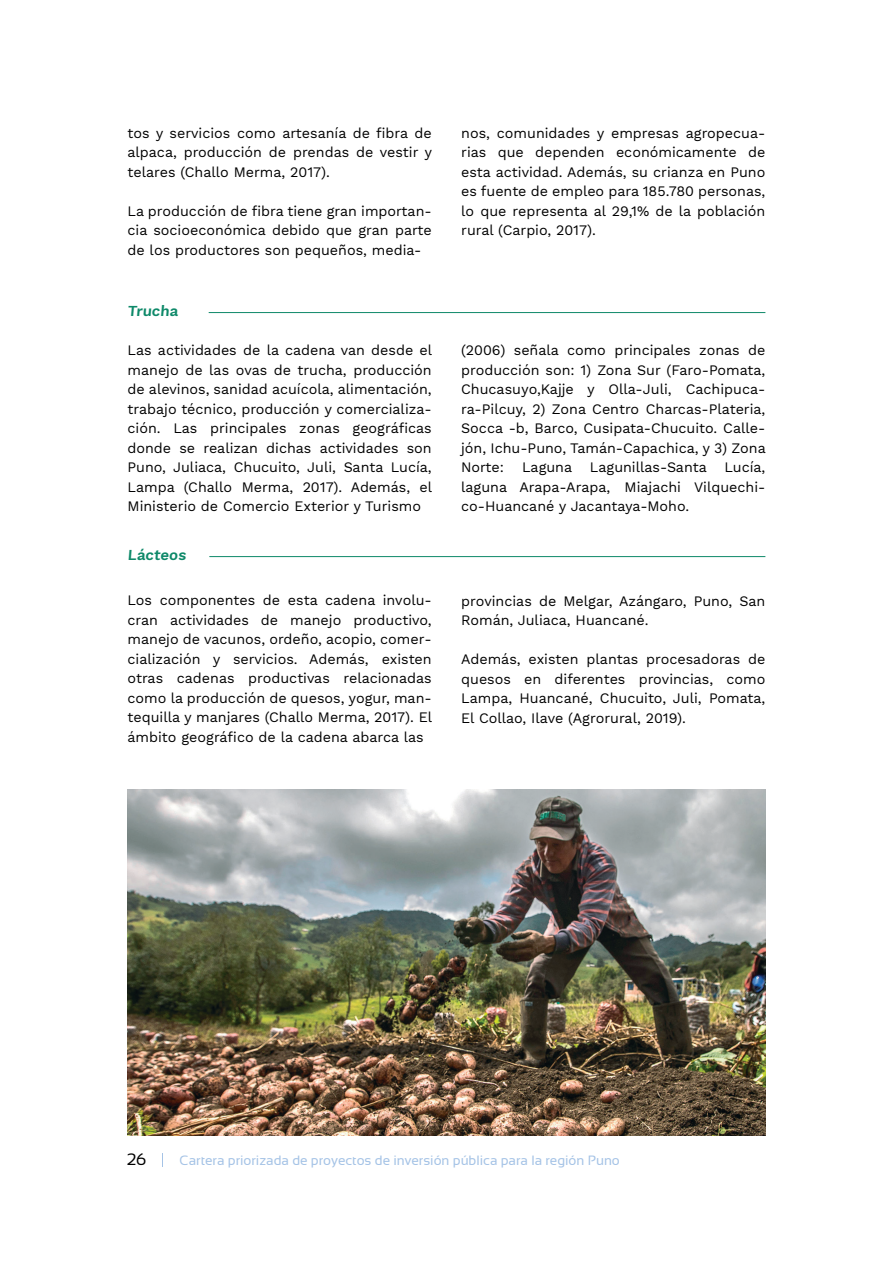
<style>
.page{position:relative;width:893px;height:1263px;background:#fff}
.page>*{position:absolute;margin:0;border:0;box-sizing:border-box;transform-origin:0 0}
.t1{font:16.5px "Sansation";color:#000001}
.t2{font:600 15px "Work Sans";color:#0e8969}
.t3{font:14.25px/19.5px "Work Sans";color:#000001;text-align:justify}
.t4{font:13.5px "Sansation";color:#a5c3e6}
</style>
<div class="page">
<img style="left:127px;top:789px;width:638px;height:346px">
<hr style="left:209px;top:312px;width:556px;height:1px;background:#0e8969">
<hr style="left:209px;top:556px;width:556px;height:1px;background:#0e8969">
<svg style="left:162px;top:1153px;width:1px;height:14px"></svg>
<p class="t3" style="left:128px;top:124px;width:306px">tos y servicios como artesanía de fibra de alpaca, producción de prendas de vestir y telares (Challo Merma, 2017).</p>
<p class="t3" style="left:128px;top:202px;width:306px">La producción de fibra tiene gran importan&shy;cia socioeconómica debido que gran parte de los productores son pequeños, media-</p>
<p class="t2" style="left:127px;top:302px;width:54px">Trucha</p>
<p class="t3" style="left:128px;top:341px;width:306px">Las actividades de la cadena van desde el manejo de las ovas de trucha, producción de alevinos, sanidad acuícola, alimentación, trabajo técnico, producción y comercializa&shy;ción. Las principales zonas geográficas donde se realizan dichas actividades son Puno, Juliaca, Chucuito, Juli, Santa Lucía, Lampa (Challo Merma, 2017). Además, el Ministerio de Comercio Exterior y Turismo</p>
<p class="t2" style="left:128px;top:546px;width:61px">Lácteos</p>
<p class="t3" style="left:128px;top:591px;width:306px">Los componentes de esta cadena involu&shy;cran actividades de manejo productivo, manejo de vacunos, ordeño, acopio, comer&shy;cialización y servicios. Además, existen otras cadenas productivas relacionadas como la producción de quesos, yogur, man&shy;tequilla y manjares (Challo Merma, 2017). El ámbito geográfico de la cadena abarca las</p>
<p class="t3" style="left:461px;top:124px;width:306px">nos, comunidades y empresas agropecua&shy;rias que dependen económicamente de esta actividad. Además, su crianza en Puno es fuente de empleo para 185.780 personas, lo que representa al 29,1% de la población rural (Carpio, 2017).</p>
<p class="t3" style="left:461px;top:341px;width:306px">(2006) señala como principales zonas de producción son: 1) Zona Sur (Faro-Pomata, Chucasuyo,Kajje y Olla-Juli, Cachipuca&shy;ra-Pilcuy, 2) Zona Centro Charcas-Plateria, Socca -b, Barco, Cusipata-Chucuito. Calle&shy;jón, Ichu-Puno, Tamán-Capachica, y 3) Zona Norte:</p>
<p class="t3" style="left:461px;top:458px;width:306px;text-indent:61px">Laguna Lagunillas-Santa Lucía, laguna Arapa-Arapa, Miajachi Vilquechi&shy;co-Huancané y Jacantaya-Moho.</p>
<p class="t3" style="left:461px;top:592px;width:306px">provincias de Melgar, Azángaro, Puno, San<br>Román, Juliaca, Huancané.</p>
<p class="t3" style="left:461px;top:650px;width:306px">Además, existen plantas procesadoras de quesos en diferentes provincias, como Lampa, Huancané, Chucuito, Juli, Pomata, El Collao, Ilave (Agrorural, 2019).</p>
<p class="t1" style="left:127px;top:1150px;width:21px">26</p>
<p class="t4" style="left:180px;top:1152px;width:442px">Cartera priorizada de proyectos de inversión pública para la región Puno</p>
</div>
